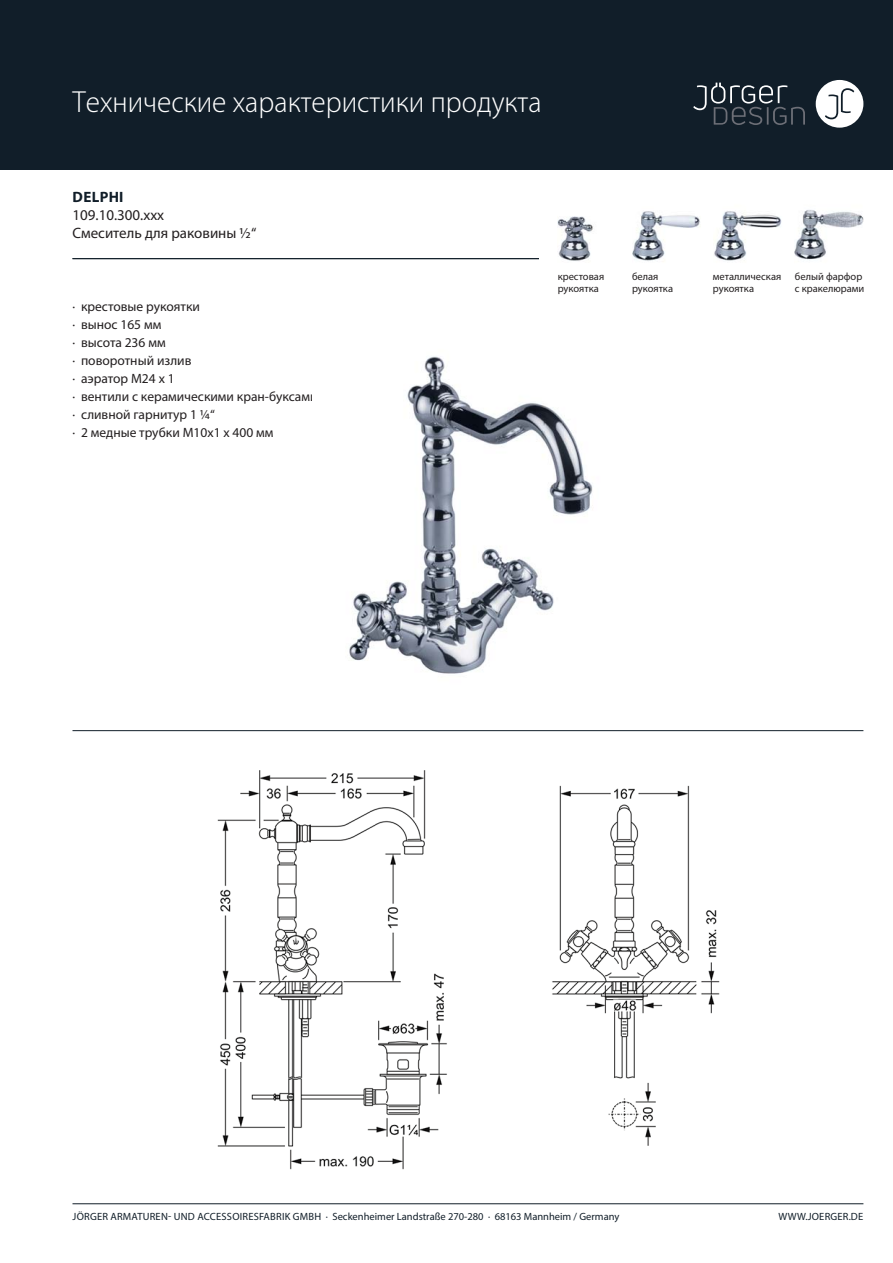
<style>
.page{position:relative;width:893px;height:1263px;background:#fff}
.page>*{position:absolute;margin:0;border:0;box-sizing:border-box;transform-origin:0 0}
.t1{font:100 30px "Myriad Set Pro";color:#fff}
.t2{font:15px "Myriad Pro";color:#231f20}
.t3{font:700 15px "Myriad Pro";letter-spacing:.02em;color:#111e29}
.t4{font:13.5px/18px "Myriad Pro";color:#231f20}
.t5{font:10.5px "Myriad Pro";letter-spacing:.005em;color:#111e29}
.t6{font:10.5px/12px "Myriad Pro";color:#231f20}
</style>
<div class="page">
<div style="left:0;top:0;width:893px;height:169px;background:#111e29"></div>
<div style="left:816px;top:80px;width:47px;height:48px;background:#fff;border-radius:50%"></div>
<svg style="left:825px;top:88px;width:29px;height:31px"></svg>
<svg style="left:693px;top:83px;width:112px;height:42px"></svg>
<hr style="left:72px;top:1203px;width:791px;height:1px;background:#111e29">
<hr style="left:72px;top:258px;width:791px;height:1px;background:#111e29">
<hr style="left:72px;top:730px;width:791px;height:1px;background:#111e29">
<img style="left:349px;top:356px;width:244px;height:318px">
<img style="left:217px;top:770px;width:503px;height:400px">
<div style="left:540px;top:195px;width:334px;height:110px;background:#fff"></div>
<img style="left:558px;top:216px;width:35px;height:45px">
<img style="left:632px;top:211px;width:68px;height:50px">
<img style="left:714px;top:211px;width:68px;height:50px">
<img style="left:794px;top:210px;width:70px;height:50px">
<h1 class="t1" style="left:72px;top:87px;width:471px">Технические характеристики продукта</h1>
<p class="t3" style="left:73px;top:191px;width:52px">DELPHI</p>
<p class="t2" style="left:72px;top:210px;width:93px">109.10.300.xxx</p>
<p class="t2" style="left:72px;top:227px;width:185px">Смеситель для раковины ½“</p>
<p class="t4" style="left:72px;top:299px;width:264px">· крестовые рукоятки<br>· вынос 165 мм<br>· высота 236 мм<br>· поворотный излив<br>· аэратор M24 x 1<br>· вентили с керамическими кран-буксами ½“ · сливной гарнитур 1 ¼“<br>· 2 медные трубки M10x1 x 400 мм</p>
<p class="t6" style="left:558px;top:271px;width:48px">крестовая рукоятка</p>
<p class="t6" style="left:632px;top:271px;width:43px">белая рукоятка</p>
<p class="t6" style="left:713px;top:271px;width:70px">металлическая рукоятка</p>
<p class="t6" style="left:795px;top:271px;width:71px">белый фарфор с кракелюрами</p>
<p class="t5" style="left:73px;top:1213px;width:548px">JÖRGER ARMATUREN- UND ACCESSOIRESFABRIK GMBH · Seckenheimer Landstraße 270-280 · 68163 Mannheim / Germany</p>
<p class="t5" style="left:778px;top:1213px;width:86px">WWW.JOERGER.DE</p>
</div>
